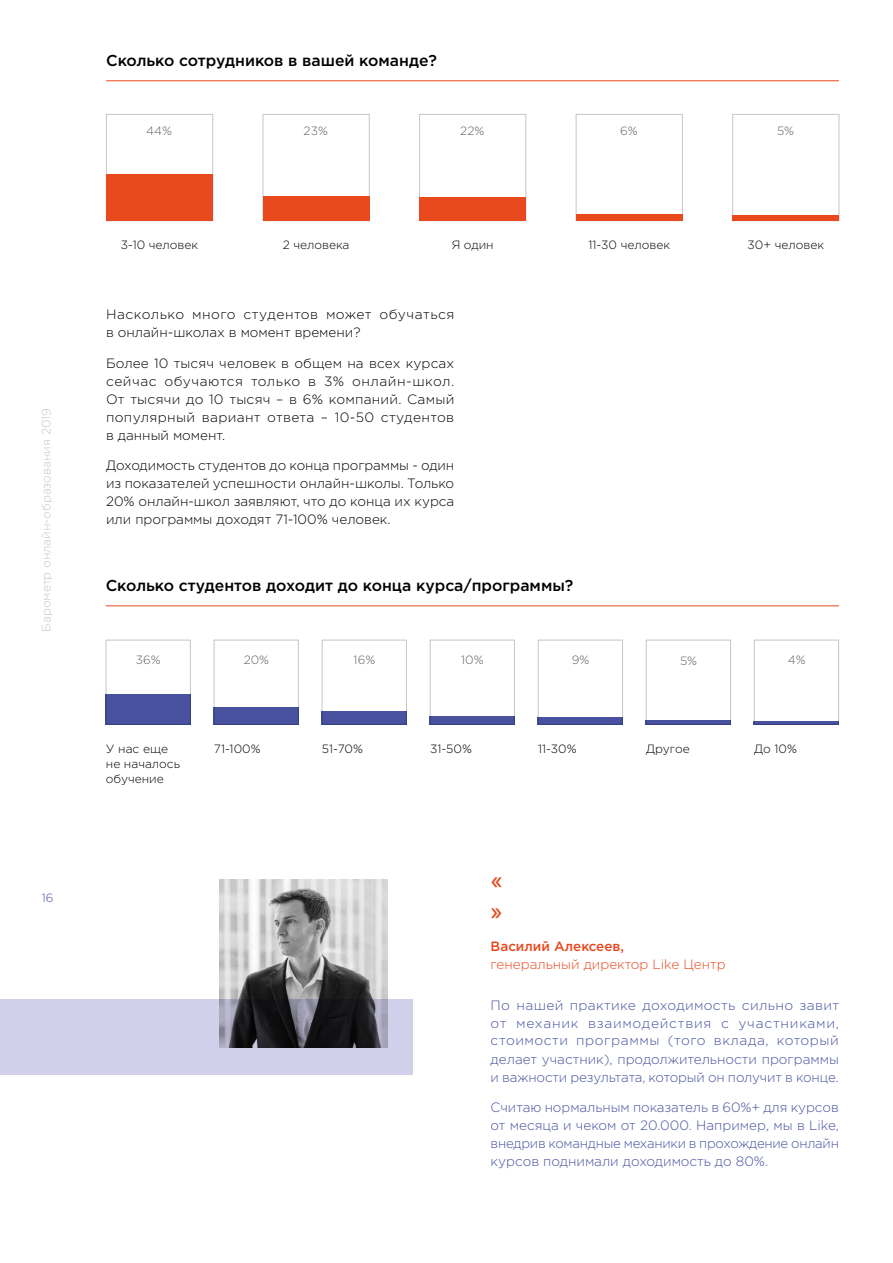
<style>
.page{position:relative;width:893px;height:1263px;background:#fff}
.page>*{position:absolute;margin:0;border:0;box-sizing:border-box;transform-origin:0 0}
.t1{font:24px/30.8px "Basis Grotesque Pro";color:#e8491d}
.t2{font:500 15.75px "Gotham Pro";color:#000}
.t3{font:300 13.5px/18px "Gotham Pro";letter-spacing:-.01em;color:#48529f;text-align:justify}
.t4{font:300 13.5px/18px "Gotham Pro";color:#000;text-align:justify}
.t5{font:300 13.5px/18px "Gotham Pro";letter-spacing:.02em;color:#000}
.t6{font:300 13.5px "Gotham Pro";color:#e8491d}
.t7{font:500 13.5px "Gotham Pro";color:#e8491d}
.t8{font:300 12px/15px "Gotham Pro";color:#000}
.t9{font:300 12px "Gotham Pro";color:#646363}
.t10{font:300 12px "Gotham Pro";color:#c6c6c6}
.t11{font:300 12px "Gotham Pro";color:#48529f}
</style>
<div class="page">
<hr style="left:106px;top:605px;width:733px;height:1px;background:#e8491d">
<div style="left:754px;top:640px;width:85px;height:85px;border:1px solid #c6c6c6"></div>
<svg style="left:754px;top:721px;width:85px;height:4px"></svg>
<div style="left:538px;top:640px;width:85px;height:85px;border:1px solid #c6c6c6"></div>
<div style="left:538px;top:717px;width:85px;height:8px;background:#48529f"></div>
<div style="left:214px;top:640px;width:85px;height:85px;border:1px solid #c6c6c6"></div>
<div style="left:214px;top:708px;width:85px;height:17px;background:#48529f"></div>
<div style="left:430px;top:640px;width:85px;height:85px;border:1px solid #c6c6c6"></div>
<div style="left:430px;top:716px;width:85px;height:9px;background:#48529f"></div>
<div style="left:106px;top:640px;width:85px;height:85px;border:1px solid #c6c6c6"></div>
<div style="left:106px;top:694px;width:85px;height:31px;background:#48529f"></div>
<div style="left:322px;top:640px;width:85px;height:85px;border:1px solid #c6c6c6"></div>
<div style="left:322px;top:711px;width:85px;height:14px;background:#48529f"></div>
<div style="left:646px;top:640px;width:85px;height:85px;border:1px solid #c6c6c6"></div>
<div style="left:646px;top:720px;width:85px;height:5px;background:#48529f"></div>
<hr style="left:106px;top:80px;width:733px;height:1px;background:#e8491d">
<div style="left:419px;top:114px;width:107px;height:107px;border:1px solid #c6c6c6"></div>
<div style="left:420px;top:198px;width:106px;height:23px;background:#e8491d"></div>
<div style="left:263px;top:114px;width:107px;height:107px;border:1px solid #c6c6c6"></div>
<div style="left:263px;top:197px;width:106px;height:24px;background:#e8491d"></div>
<div style="left:106px;top:114px;width:107px;height:107px;border:1px solid #c6c6c6"></div>
<div style="left:106px;top:174px;width:107px;height:47px;background:#e8491d"></div>
<div style="left:576px;top:114px;width:107px;height:107px;border:1px solid #c6c6c6"></div>
<div style="left:576px;top:215px;width:106px;height:6px;background:#e8491d"></div>
<div style="left:732px;top:114px;width:107px;height:107px;border:1px solid #c6c6c6"></div>
<div style="left:733px;top:216px;width:106px;height:5px;background:#e8491d"></div>
<img style="left:219px;top:880px;width:168px;height:120px">
<svg style="left:0;top:1000px;width:413px;height:75px;background:#a9a8bd"></svg>
<p class="t10" style="left:40px;top:631px;width:225px;rotate:-90deg">Барометр онлайн-образования 2019</p>
<p class="t11" style="left:42px;top:891px;width:13px">16</p>
<p class="t2" style="left:106px;top:51px;width:333px">Сколько сотрудников в вашей команде?</p>
<p class="t9" style="left:146px;top:124px;width:27px">44%</p>
<p class="t9" style="left:304px;top:124px;width:26px">23%</p>
<p class="t9" style="left:460px;top:124px;width:26px">22%</p>
<p class="t9" style="left:620px;top:124px;width:19px">6%</p>
<p class="t9" style="left:777px;top:124px;width:19px">5%</p>
<p class="t8" style="left:121px;top:237px;width:79px">3-10 человек</p>
<p class="t8" style="left:283px;top:237px;width:68px">2 человека</p>
<p class="t8" style="left:452px;top:237px;width:44px">Я один</p>
<p class="t8" style="left:588px;top:237px;width:83px">11-30 человек</p>
<p class="t8" style="left:748px;top:237px;width:78px">30+ человек</p>
<p class="t5" style="left:106px;top:305px;width:350px">Насколько много студентов может обучаться в онлайн-школах в момент времени?</p>
<p class="t4" style="left:106px;top:354px;width:350px">Более 10 тысяч человек в общем на всех курсах сейчас обучаются только в 3% онлайн-школ.<br>От тысячи до 10 тысяч – в 6% компаний. Самый популярный вариант ответа – 10-50 студентов в данный момент.</p>
<p class="t4" style="left:106px;top:457px;width:350px">Доходимость студентов до конца программы - один из показателей успешности онлайн-школы. Только 20% онлайн-школ заявляют, что до конца их курса или программы доходят 71-100% человек.</p>
<p class="t2" style="left:106px;top:576px;width:469px">Сколько студентов доходит до конца курса/программы?</p>
<p class="t9" style="left:136px;top:654px;width:26px">36%</p>
<p class="t9" style="left:244px;top:654px;width:27px">20%</p>
<p class="t9" style="left:461px;top:653px;width:24px">10%</p>
<p class="t9" style="left:572px;top:653px;width:19px">9%</p>
<p class="t9" style="left:354px;top:654px;width:23px">16%</p>
<p class="t9" style="left:680px;top:654px;width:19px">5%</p>
<p class="t9" style="left:788px;top:654px;width:19px">4%</p>
<p class="t8" style="left:106px;top:741px;width:76px">У нас еще не началось обучение</p>
<p class="t8" style="left:214px;top:741px;width:48px">71-100%</p>
<p class="t8" style="left:322px;top:741px;width:42px">51-70%</p>
<p class="t8" style="left:430px;top:741px;width:43px">31-50%</p>
<p class="t8" style="left:538px;top:741px;width:40px">11-30%</p>
<p class="t8" style="left:646px;top:741px;width:45px">Другое</p>
<p class="t8" style="left:754px;top:741px;width:44px">До 10%</p>
<h1 class="t1" style="left:491px;top:866px;width:14px">« »</h1>
<p class="t7" style="left:491px;top:938px;width:135px">Василий Алексеев,</p>
<p class="t6" style="left:491px;top:956px;width:236px">генеральный директор Like Центр</p>
<p class="t3" style="left:491px;top:996px;width:350px">По нашей практике доходимость сильно завит от механик взаимодействия с участниками, стоимости программы (того вклада, который делает участник), продолжительности программы и важности результата, который он получит в конце.</p>
<p class="t3" style="left:491px;top:1099px;width:350px">Считаю нормальным показатель в 60%+ для курсов от месяца и чеком от 20.000. Например, мы в Like, внедрив командные механики в прохождение онлайн курсов поднимали доходимость до 80%.</p>
</div>
